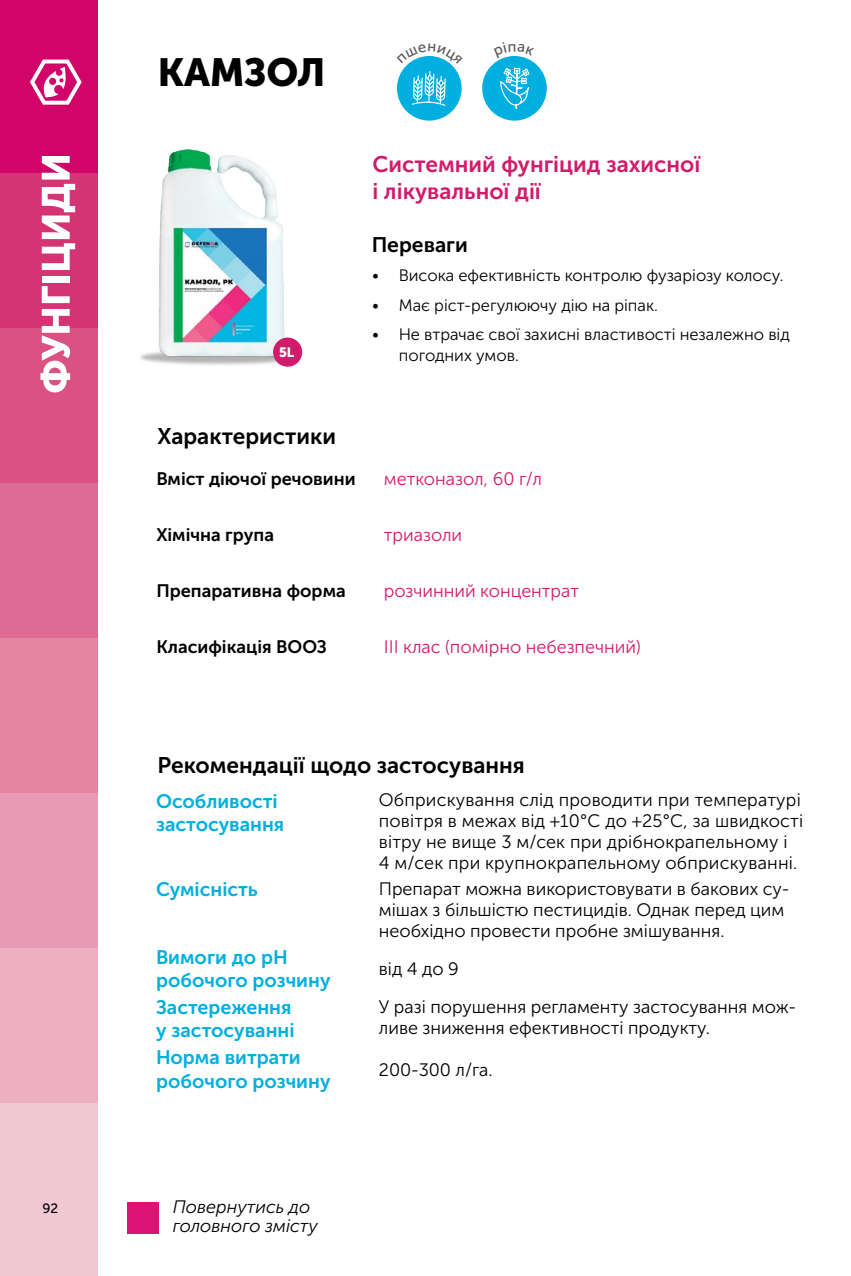
<style>
.page{position:relative;width:851px;height:1276px;background:#fff}
.page>*{position:absolute;margin:0;border:0;box-sizing:border-box;transform-origin:0 0}
.t1{font:39px "Museo Sans Cyrl 900";color:#000}
.t2{font:22.5px "Museo Sans Cyrl 700";color:#000}
.t3{font:22.5px/27px "Museo Sans Cyrl 700";color:#d21b6b}
.t4{font:21px "Museo Sans Cyrl 700";color:#000}
.t5{font:19.5px/23.4px "Museo Sans Cyrl 700";color:#00afdf}
.t6{font:18px/21px "Museo Sans Cyrl 300";color:#000}
.t7{font:18px "Museo Sans Cyrl 300";color:#d21b6b}
.t8{font:18px "Museo Sans Cyrl 700";color:#000}
.t9{font:italic 18px/19.5px "Museo Sans Cyrl 300";color:#000}
.t10{font:16.5px/21px "Museo Sans Cyrl 300";color:#000}
.t11{font:13.5px "Museo Sans Cyrl 500";color:#000}
.t12{font:13.5px "Museo Sans Cyrl 900";color:#fff}
</style>
<div class="page">
<div style="left:0;top:0;width:98px;height:173px;background:#d10569"></div>
<div style="left:0;top:173px;width:98px;height:155px;background:#d63375"></div>
<div style="left:0;top:328px;width:98px;height:155px;background:#d95282"></div>
<div style="left:0;top:483px;width:98px;height:155px;background:#de6b94"></div>
<div style="left:0;top:638px;width:98px;height:155px;background:#e385a3"></div>
<div style="left:0;top:793px;width:98px;height:155px;background:#e899b3"></div>
<div style="left:0;top:948px;width:98px;height:154px;background:#edb0c2"></div>
<div style="left:0;top:1102px;width:98px;height:174px;background:#f2c7d4"></div>
<svg style="left:40px;top:309px;width:30px;height:83px"></svg>
<svg style="left:42px;top:286px;width:28px;height:17px"></svg>
<div style="left:42px;top:276px;width:28px;height:7px;background:#fff"></div>
<svg style="left:42px;top:156px;width:33px;height:114px"></svg>
<svg style="left:30px;top:60px;width:52px;height:45px"></svg>
<div style="left:128px;top:1202px;width:31px;height:31px;background:#db1375"></div>
<img style="left:140px;top:149px;width:163px;height:218px">
<div style="left:273px;top:337px;width:29px;height:30px;background:#d21b6b;border-radius:50%"></div>
<div style="left:397px;top:56px;width:64px;height:65px;background:#00afdf;border-radius:50%"></div>
<div style="left:482px;top:56px;width:64px;height:65px;background:#00afdf;border-radius:50%"></div>
<svg style="left:412px;top:71px;width:33px;height:35px"></svg>
<svg style="left:500px;top:67px;width:29px;height:42px"></svg>
<svg style="left:408px;top:56px;width:43px;height:8px"></svg>
<svg style="left:501px;top:56px;width:27px;height:3px"></svg>
<h1 class="t1" style="left:158px;top:50px;width:169px">КАМЗОЛ</h1>
<p class="t12" style="left:279px;top:345px;width:17px">5L</p>
<p class="t3" style="left:372px;top:150px;width:329px">Системний фунгіцид захисної і лікувальної дії</p>
<p class="t4" style="left:372px;top:233px;width:98px">Переваги</p>
<p class="t10" style="left:372px;top:265px;width:413px">• Висока ефективність контролю фузаріозу колосу.</p>
<p class="t10" style="left:372px;top:295px;width:288px">• Має ріст-регулюючу дію на ріпак.</p>
<p class="t10" style="left:399px;top:324px;width:392px;text-indent:-27px">• Не втрачає свої захисні властивості незалежно від погодних умов.</p>
<p class="t2" style="left:157px;top:424px;width:180px">Характеристики</p>
<p class="t8" style="left:156px;top:469px;width:201px">Вміст діючої речовини</p>
<p class="t7" style="left:384px;top:469px;width:159px">метконазол, 60 г/л</p>
<p class="t8" style="left:156px;top:525px;width:119px">Хімічна група</p>
<p class="t7" style="left:384px;top:525px;width:80px">триазоли</p>
<p class="t8" style="left:156px;top:581px;width:191px">Препаративна форма</p>
<p class="t7" style="left:384px;top:581px;width:196px">розчинний концентрат</p>
<p class="t8" style="left:156px;top:637px;width:172px">Класифікація ВООЗ</p>
<p class="t7" style="left:384px;top:637px;width:258px">ІІІ клас (помірно небезпечний)</p>
<p class="t2" style="left:157px;top:753px;width:369px">Рекомендації щодо застосування</p>
<p class="t5" style="left:156px;top:789px;width:130px">Особливості застосування</p>
<p class="t6" style="left:379px;top:790px;width:426px">Обприскування слід проводити при температурі повітря в межах від +10°С до +25°С, за швидкості вітру не вище 3 м/сек при дрібнокрапельному і<br>4 м/сек при крупнокрапельному обприскуванні.</p>
<p class="t5" style="left:156px;top:877px;width:103px">Сумісність</p>
<p class="t6" style="left:379px;top:878px;width:412px">Препарат можна використовувати в бакових су&shy;мішах з більшістю пестицидів. Однак перед цим необхідно провести пробне змішування.</p>
<p class="t5" style="left:156px;top:945px;width:176px">Вимоги до рН робочого розчину</p>
<p class="t6" style="left:379px;top:958px;width:81px">від 4 до 9</p>
<p class="t5" style="left:156px;top:995px;width:140px">Застереження у застосуванні</p>
<p class="t6" style="left:379px;top:996px;width:419px">У разі порушення регламенту застосування мож&shy;ливе зниження ефективності продукту.</p>
<p class="t5" style="left:156px;top:1046px;width:176px">Норма витрати робочого розчину</p>
<p class="t6" style="left:379px;top:1060px;width:115px">200-300 л/га.</p>
<p class="t11" style="left:43px;top:1200px;width:17px">92</p>
<p class="t9" style="left:173px;top:1197px;width:147px">Повернутись до головного змісту</p>
</div>
